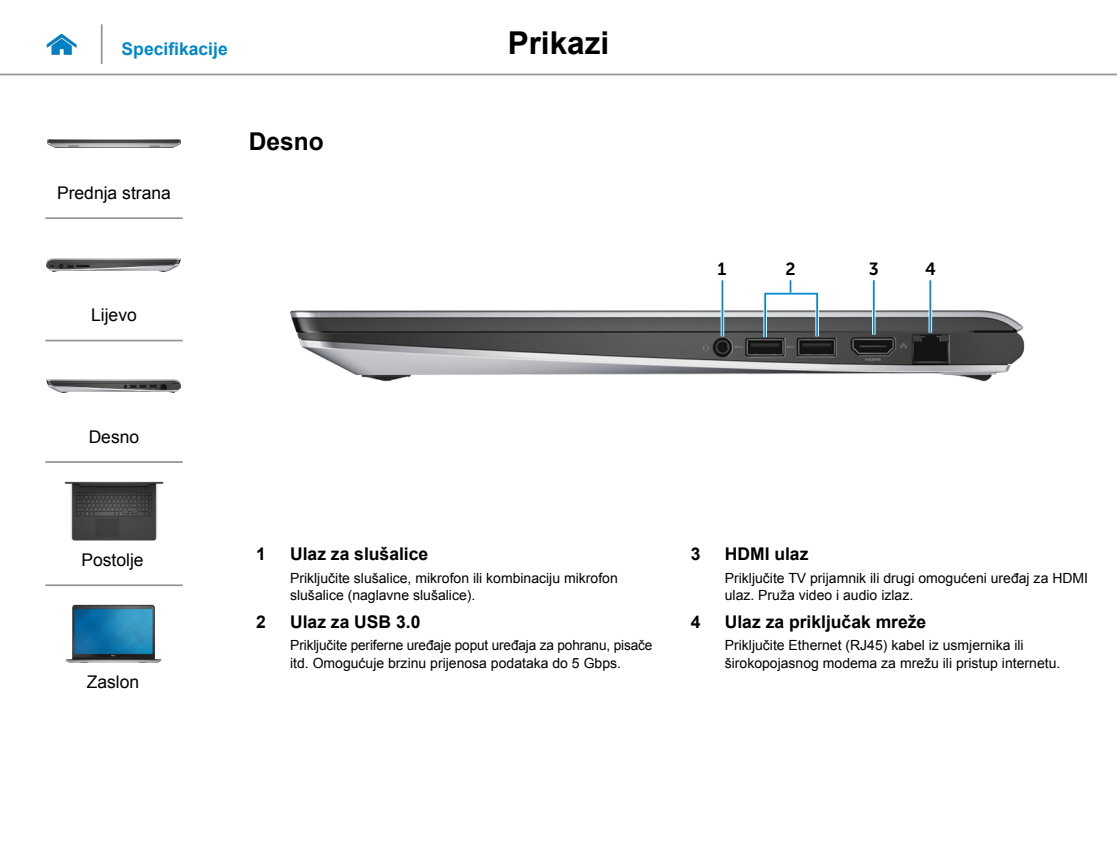
<style>
.page{position:relative;width:1117px;height:844px;background:#fff}
.page>*{position:absolute;margin:0;border:0;box-sizing:border-box;transform-origin:0 0}
.t1{font:700 31.5px "Arial";color:#000}
.Head2{font:700 24.5px "Arial";color:#000}
.Callout_Head{font:700 17.5px "Arial";color:#000}
.t2{font:17.5px "Arial";color:#000}
.t3{font:700 17.5px "Arial";color:#0087cc}
.Callout-L{font:17.5px "Museo Sans For Dell 700";color:#000}
.Callout_description{font:14px/17.5px "Arial";color:#000}
</style>
<div class="page">
<hr style="left:0;top:74px;width:1116px;height:1px;background:#939598">
<img style="left:46px;top:33px;width:31px;height:23px">
<img style="left:290px;top:299px;width:735px;height:83px">
<svg style="left:720px;top:280px;width:4px;height:56px"></svg>
<hr style="left:721px;top:280px;width:2px;height:56px;background:#0087cc">
<hr style="left:928px;top:280px;width:3px;height:52px;background:#fff">
<hr style="left:929px;top:280px;width:2px;height:52px;background:#0087cc">
<svg style="left:871px;top:280px;width:4px;height:54px"></svg>
<hr style="left:872px;top:280px;width:2px;height:54px;background:#0087cc">
<svg style="left:761px;top:280px;width:59px;height:60px"></svg>
<hr style="left:101px;top:24px;width:2px;height:40px;background:#939598">
<img style="left:47px;top:139px;width:134px;height:9px">
<img style="left:46px;top:258px;width:135px;height:14px">
<img style="left:46px;top:379px;width:135px;height:14px">
<img style="left:64px;top:481px;width:100px;height:59px">
<img style="left:65px;top:604px;width:97px;height:58px">
<hr style="left:45px;top:217px;width:138px;height:2px;background:#939598">
<hr style="left:45px;top:339px;width:138px;height:2px;background:#939598">
<hr style="left:45px;top:461px;width:138px;height:2px;background:#939598">
<hr style="left:45px;top:584px;width:138px;height:2px;background:#939598">
<p class="t3" style="left:122px;top:37px;width:108px">Specifikacije</p>
<h1 class="t1" style="left:507px;top:22px;width:103px">Prikazi</h1>
<p class="t2" style="left:57px;top:181px;width:115px">Prednja strana</p>
<p class="t2" style="left:91px;top:303px;width:47px">Lijevo</p>
<p class="Head2" style="left:249px;top:125px;width:76px">Desno</p>
<p class="Callout-L" style="left:717px;top:259px;width:10px">1</p>
<p class="Callout-L" style="left:785px;top:259px;width:12px">2</p>
<p class="Callout-L" style="left:868px;top:259px;width:12px">3</p>
<p class="Callout-L" style="left:924px;top:259px;width:12px">4</p>
<p class="t2" style="left:89px;top:425px;width:52px">Desno</p>
<p class="t2" style="left:81px;top:548px;width:64px">Postolje</p>
<p class="t2" style="left:87px;top:670px;width:54px">Zaslon</p>
<p class="Callout_Head" style="left:256px;top:542px;width:11px">1</p>
<p class="Callout_Head" style="left:290px;top:542px;width:140px">Ulaz za slušalice</p>
<p class="Callout_description" style="left:290px;top:569px;width:329px">Priključite slušalice, mikrofon ili kombinaciju mikrofon slušalice (naglavne slušalice).</p>
<p class="Callout_Head" style="left:256px;top:610px;width:11px">2</p>
<p class="Callout_Head" style="left:290px;top:610px;width:132px">Ulaz za USB 3.0</p>
<p class="Callout_description" style="left:290px;top:636px;width:363px">Priključite periferne uređaje poput uređaja za pohranu, pisače itd. Omogućuje brzinu prijenosa podataka do 5 Gbps.</p>
<p class="Callout_Head" style="left:690px;top:542px;width:11px">3</p>
<p class="Callout_Head" style="left:724px;top:542px;width:85px">HDMI ulaz</p>
<p class="Callout_description" style="left:724px;top:569px;width:365px">Priključite TV prijamnik ili drugi omogućeni uređaj za HDMI ulaz. Pruža video i audio izlaz.</p>
<p class="Callout_Head" style="left:690px;top:610px;width:11px">4</p>
<p class="Callout_Head" style="left:724px;top:610px;width:203px">Ulaz za priključak mreže</p>
<p class="Callout_description" style="left:724px;top:636px;width:337px">Priključite Ethernet (RJ45) kabel iz usmjernika ili širokopojasnog modema za mrežu ili pristup internetu.</p>
</div>
